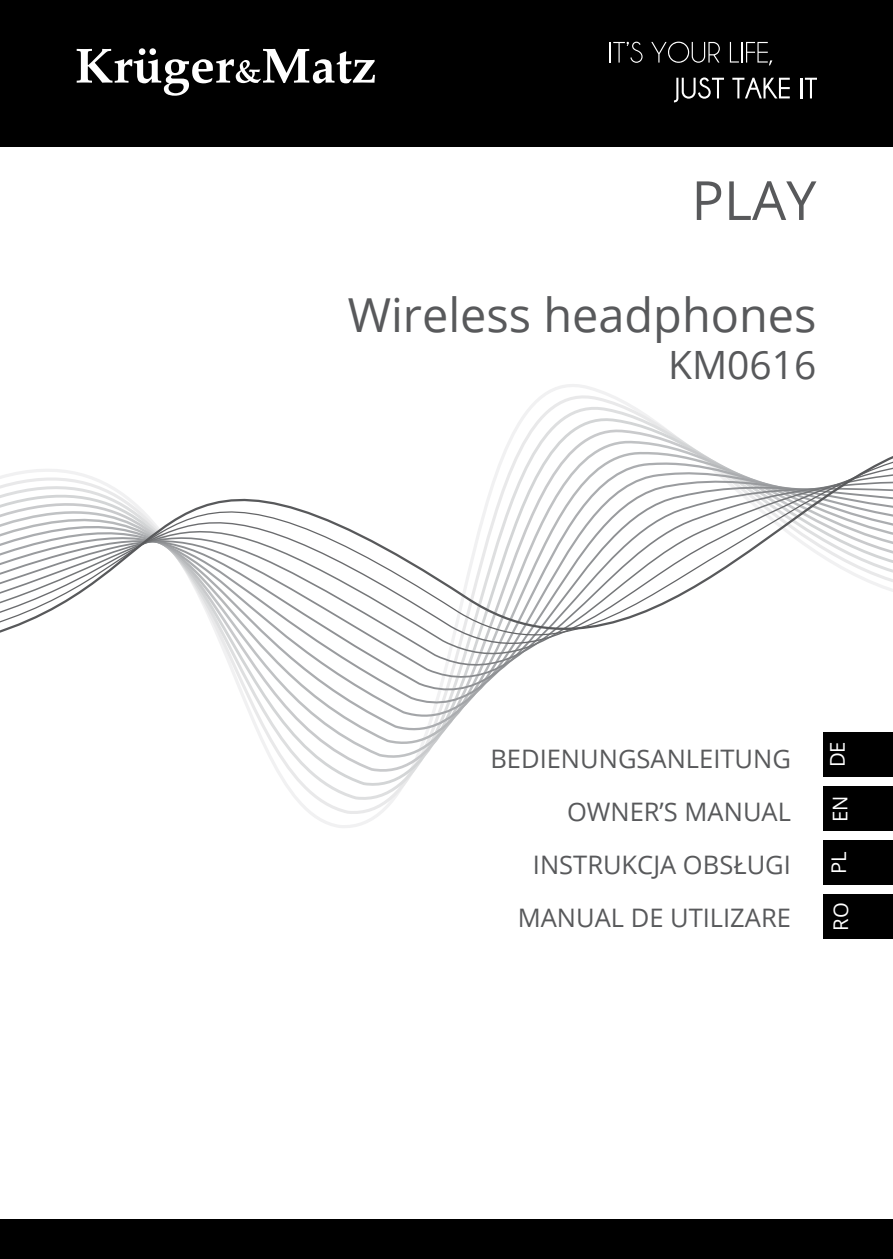
<style>
.page{position:relative;width:893px;height:1259px;background:#fff}
.page>*{position:absolute;margin:0;border:0;box-sizing:border-box;transform-origin:0 0}
.t1{font:54px "Open Sans";color:#58595b}
.t2{font:46.8px "Open Sans";color:#58595b}
.t3{font:39px "Open Sans";color:#58595b}
.t4{font:25.5px/52.8px "Open Sans";color:#58595b;text-align:right}
.t5{font:20.4px "Open Sans";color:#fff}
</style>
<div class="page">
<svg style="left:0;top:384px;width:893px;height:341px"></svg>
<div style="left:0;top:0;width:893px;height:146px;background:#000"></div>
<div style="left:0;top:1219px;width:893px;height:40px;background:#000"></div>
<svg style="left:77px;top:48px;width:298px;height:48px"></svg>
<svg style="left:610px;top:42px;width:33px;height:21px"></svg>
<svg style="left:651px;top:42px;width:69px;height:21px"></svg>
<svg style="left:730px;top:42px;width:9px;height:21px"></svg>
<hr style="left:741px;top:42px;width:2px;height:21px;background:#fff">
<svg style="left:746px;top:42px;width:26px;height:23px"></svg>
<svg style="left:674px;top:77px;width:50px;height:25px"></svg>
<svg style="left:732px;top:78px;width:58px;height:20px"></svg>
<hr style="left:801px;top:78px;width:2px;height:20px;background:#fff">
<svg style="left:805px;top:78px;width:12px;height:20px"></svg>
<div style="left:823px;top:894px;width:70px;height:45px;background:#000"></div>
<div style="left:823px;top:840px;width:70px;height:45px;background:#000"></div>
<div style="left:823px;top:786px;width:70px;height:45px;background:#000"></div>
<div style="left:823px;top:732px;width:70px;height:45px;background:#000"></div>
<h1 class="t1" style="left:691px;top:163px;width:126px">PLAY</h1>
<h2 class="t2" style="left:348px;top:283px;width:470px">Wireless headphones</h2>
<h3 class="t3" style="left:668px;top:338px;width:150px">KM0616</h3>
<p class="t4" style="left:490px;top:732px;width:302px">BEDIENUNGSANLEITUNG</p>
<p class="t5" style="left:823px;top:767px;width:28px;rotate:-90deg">DE</p>
<p class="t4" style="left:518px;top:784px;width:275px">OWNER’S MANUAL<br>INSTRUKCJA OBSŁUGI<br>MANUAL DE UTILIZARE</p>
<p class="t5" style="left:826px;top:822px;width:28px;rotate:-90deg">EN</p>
<p class="t5" style="left:825px;top:874px;width:24px;rotate:-90deg">PL</p>
<p class="t5" style="left:827px;top:931px;width:30px;rotate:-90deg">RO</p>
</div>
